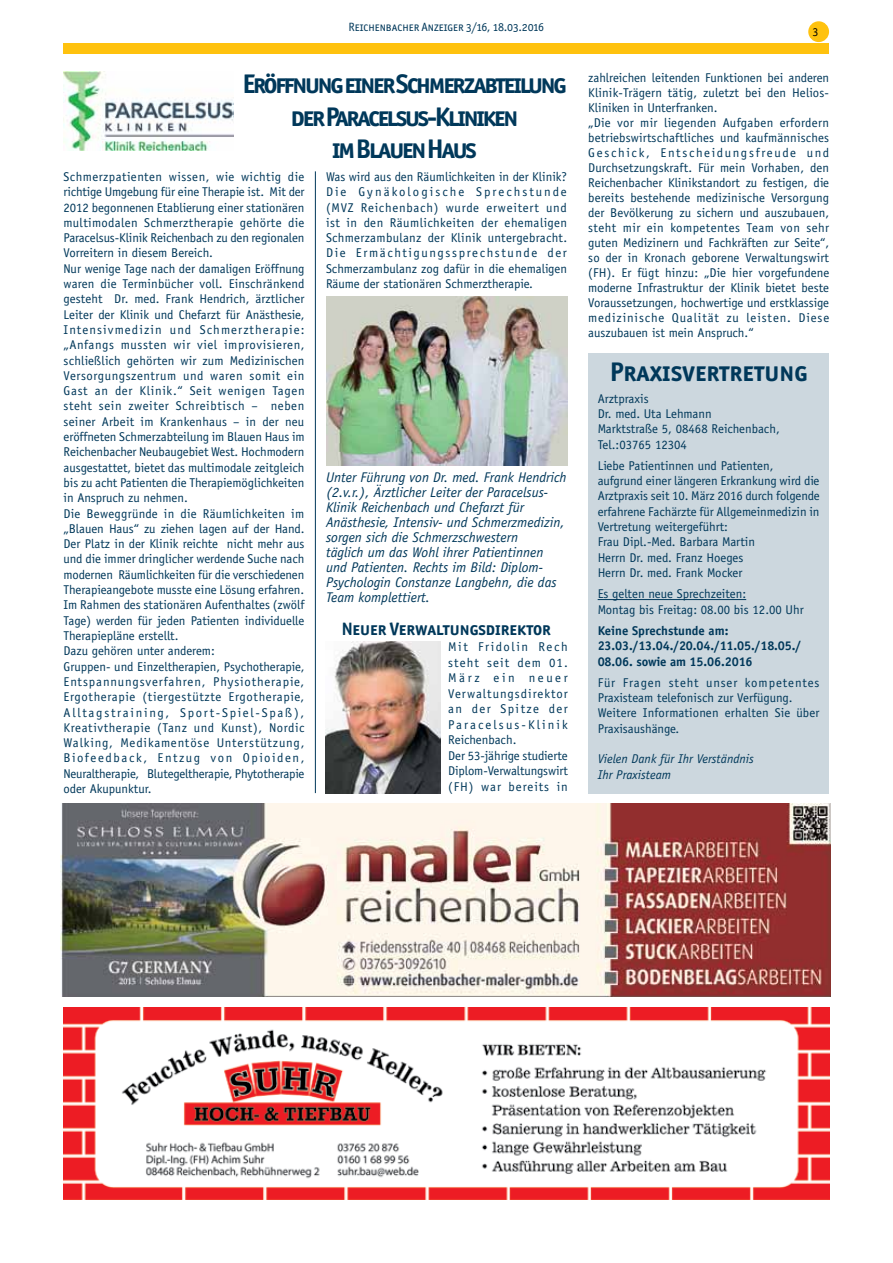
<style>
.page{position:relative;width:893px;height:1263px;background:#fff}
.page>*{position:absolute;margin:0;border:0;box-sizing:border-box;transform-origin:0 0}
.t1{font:27px/32.4px "Officina San ITC Bold SC";letter-spacing:-.08em;color:#00385a;text-align:center}
.t2{font:27px "Officina San ITC Bold SC";color:#00385a}
.t3{font:18px "Officina San ITC Bold SC";color:#00385a}
.t4{font:italic 14.1px/15px "Officina Sans";color:#00385a}
.t5{font:12.75px/15.3px "Officina Sans";color:#00385a}
.t6{font:12.75px/15.5px "Officina Sans";letter-spacing:.08em;color:#00385a}
.t7{font:700 12.75px/15.3px "Officina Sans";letter-spacing:-.01em;color:#00385a}
.t8{font:italic 12.75px/15.3px "Officina Sans";color:#00385a}
.t9{font:12px "Officina San ITC Book SC";color:#00385a}
.t10{font:12px "Officina Sans";color:#000}
</style>
<div class="page">
<div style="left:809px;top:22px;width:19px;height:19px;background:#ffc20e;border-radius:50%"></div>
<div style="left:808px;top:21px;width:21px;height:21px;border:2px solid #ffc20e;border-radius:50%"></div>
<div style="left:64px;top:44px;width:765px;height:10px;background:#ffc20e"></div>
<div style="left:588px;top:353px;width:241px;height:440px;background:#ccd7de"></div>
<img style="left:64px;top:71px;width:170px;height:79px">
<img style="left:326px;top:296px;width:241px;height:170px">
<img style="left:326px;top:642px;width:114px;height:151px">
<hr style="left:598px;top:599px;width:148px;height:1px;background:#00385a">
<hr style="left:315px;top:171px;width:1px;height:622px;background:#00385a">
<img style="left:61px;top:804px;width:769px;height:193px">
<img style="left:64px;top:1008px;width:765px;height:191px">
<p class="t9" style="left:348px;top:20px;width:197px">Reichenbacher Anzeiger 3/16, 18.03.2016</p>
<p class="t10" style="left:812px;top:25px;width:7px">3</p>
<h1 class="t1" style="left:242px;top:68px;width:326px">Eröffnung einer Schmerzabteilung der Paracelsus-Kliniken<br>im Blauen Haus</h1>
<p class="t5" style="left:326px;top:169px;width:243px;text-align:justify">Was wird aus den Räumlichkeiten in der Klinik?<br>Die Gynäkologische Sprechstunde (MVZ Reichenbach) wurde erweitert und ist in den Räumlichkeiten der ehemaligen Schmerzambulanz der Klinik untergebracht.<br>Die Ermächtigungssprechstunde der Schmerzambulanz zog dafür in die ehemaligen Räume der stationären Schmerztherapie.</p>
<p class="t5" style="left:64px;top:169px;width:243px">Schmerzpatienten wissen, wie wichtig die richtige Umgebung für eine Therapie ist. Mit der 2012 begonnenen Etablierung einer stationären multimodalen Schmerztherapie gehörte die Paracelsus-Klinik Reichenbach zu den regionalen Vorreitern in diesem Bereich.<br>Nur wenige Tage nach der damaligen Eröffnung waren die Terminbücher voll. Einschränkend gesteht Dr. med. Frank Hendrich, ärztlicher Leiter der Klinik und Chefarzt für Anästhesie, Intensivmedizin und Schmerztherapie: „Anfangs mussten wir viel improvisieren, schließlich gehörten wir zum Medizinischen Versorgungszentrum und waren somit ein Gast an der Klinik.“ Seit wenigen Tagen steht sein zweiter Schreibtisch – neben seiner Arbeit im Krankenhaus – in der neu eröffneten Schmerzabteilung im Blauen Haus im Reichenbacher Neubaugebiet West. Hochmodern ausgestattet, bietet das multimodale zeitgleich bis zu acht Patienten die Therapiemöglichkeiten in Anspruch zu nehmen.<br>Die Beweggründe in die Räumlichkeiten im „Blauen Haus“ zu ziehen lagen auf der Hand.<br>Der Platz in der Klinik reichte nicht mehr aus und die immer dringlicher werdende Suche nach modernen Räumlichkeiten für die verschiedenen Therapieangebote musste eine Lösung erfahren.<br>Im Rahmen des stationären Aufenthaltes (zwölf Tage) werden für jeden Patienten individuelle Therapiepläne erstellt.<br>Dazu gehören unter anderem:<br>Gruppen- und Einzeltherapien, Psychotherapie, Entspannungsverfahren, Physiotherapie, Ergotherapie (tiergestützte Ergotherapie, Alltagstraining, Sport-Spiel-Spaß), Kreativtherapie (Tanz und Kunst), Nordic Walking, Medikamentöse Unterstützung, Biofeedback, Entzug von Opioiden, Neuraltherapie, Blutegeltherapie, Phytotherapie oder Akupunktur.</p>
<p class="t4" style="left:326px;top:470px;width:242px">Unter Führung von Dr. med. Frank Hendrich (2.v.r.), Ärztlicher Leiter der Paracelsus-Klinik Reichenbach und Chefarzt für Anästhesie, Intensiv- und Schmerzmedizin, sorgen sich die Schmerzschwestern<br>täglich um das Wohl ihrer Patientinnen und Patienten. Rechts im Bild: Diplom-Psychologin Constanze Langbehn, die das Team komplettiert.</p>
<p class="t6" style="left:448px;top:639px;width:121px">Mit Fridolin Rech steht seit dem 01.<br>März ein neuer<br>Verwaltungsdirektor an der Spitze der<br>Paracelsus-Klinik<br>Reichenbach.<br>Der 53-jährige studierte<br>Diplom-Verwaltungswirt (FH) war bereits in</p>
<h2 class="t3" style="left:342px;top:618px;width:211px">Neuer Verwaltungsdirektor</h2>
<p class="t5" style="left:588px;top:70px;width:243px">zahlreichen leitenden Funktionen bei anderen Klinik-Trägern tätig, zuletzt bei den Helios-Kliniken in Unterfranken.<br>„Die vor mir liegenden Aufgaben erfordern betriebswirtschaftliches und kaufmännisches Geschick, Entscheidungsfreude und Durchsetzungskraft. Für mein Vorhaben, den Reichenbacher Klinikstandort zu festigen, die bereits bestehende medizinische Versorgung der Bevölkerung zu sichern und auszubauen, steht mir ein kompetentes Team von sehr guten Medizinern und Fachkräften zur Seite“, so der in Kronach geborene Verwaltungswirt (FH). Er fügt hinzu: „Die hier vorgefundene moderne Infrastruktur der Klinik bietet beste Voraussetzungen, hochwertige und erstklassige medizinische Qualität zu leisten. Diese auszubauen ist mein Anspruch.“</p>
<h1 class="t2" style="left:610px;top:355px;width:199px">Praxisvertretung</h1>
<p class="t5" style="left:598px;top:391px;width:184px">Arztpraxis<br>Dr. med. Uta Lehmann<br>Marktstraße 5, 08468 Reichenbach,<br>Tel.:03765 12304</p>
<p class="t5" style="left:598px;top:458px;width:224px">Liebe Patientinnen und Patienten, aufgrund einer längeren Erkrankung wird die Arztpraxis seit 10. März 2016 durch folgende erfahrene Fachärzte für Allgemeinmedizin in Vertretung weitergeführt:<br>Frau Dipl.-Med. Barbara Martin<br>Herrn Dr. med. Franz Hoeges<br>Herrn Dr. med. Frank Mocker</p>
<p class="t5" style="left:598px;top:586px;width:208px">Es gelten neue Sprechzeiten:<br>Montag bis Freitag: 08.00 bis 12.00 Uhr</p>
<p class="t7" style="left:598px;top:623px;width:205px">Keine Sprechstunde am:<br>23.03./13.04./20.04./11.05./18.05./<br>08.06. sowie am 15.06.2016</p>
<p class="t5" style="left:598px;top:675px;width:223px">Für Fragen steht unser kompetentes Praxisteam telefonisch zur Verfügung.<br>Weitere Informationen erhalten Sie über Praxisaushänge.</p>
<p class="t8" style="left:598px;top:751px;width:158px">Vielen Dank für Ihr Verständnis<br>Ihr Praxisteam</p>
</div>
